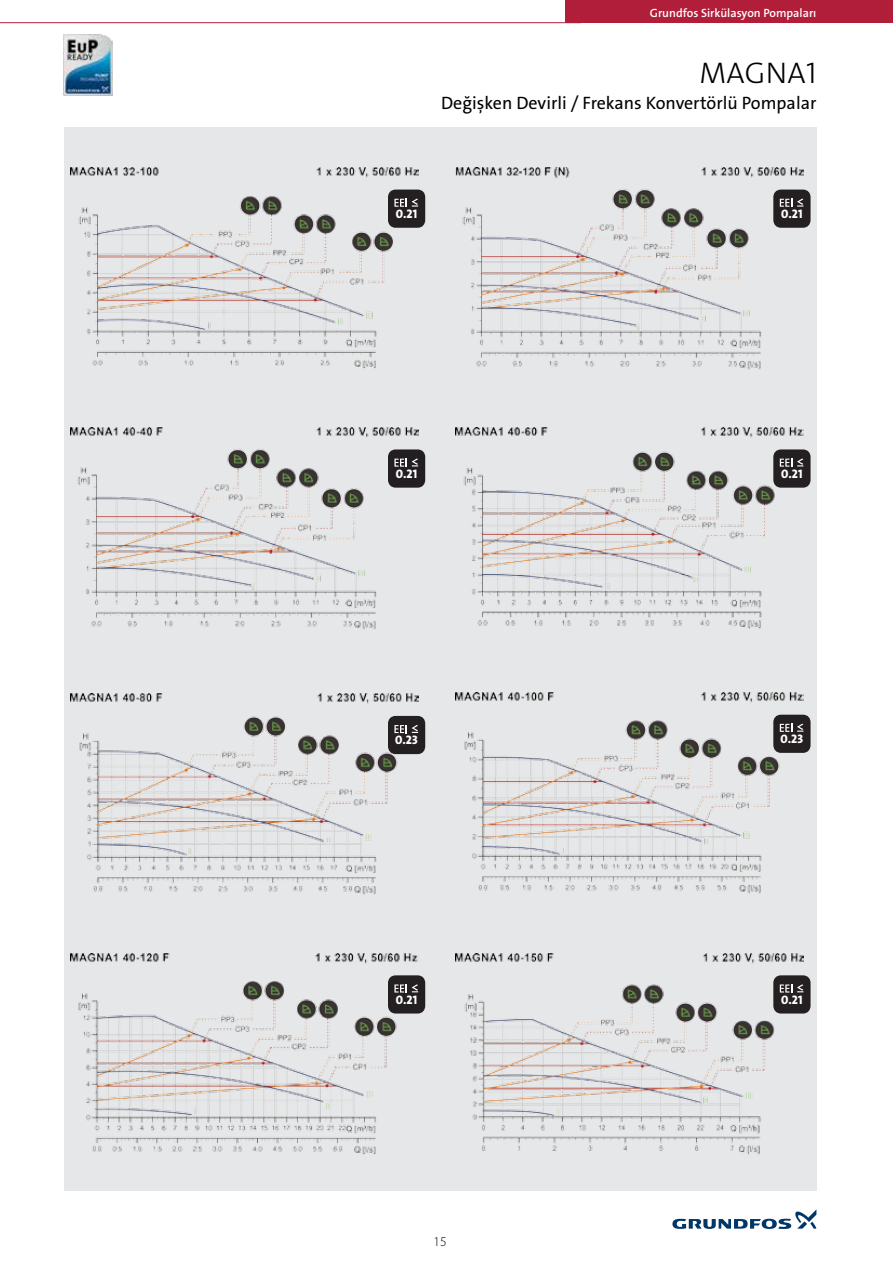
<style>
.page{position:relative;width:893px;height:1263px;background:#fff}
.page>*{position:absolute;margin:0;border:0;box-sizing:border-box;transform-origin:0 0}
.t1{font:30px "Grundfos The Sans V2 OT 3 L";letter-spacing:.005em;color:#000}
.t2{font:18px "Grundfos The Sans V2 OT 5 R";color:#000}
.t3{font:300 13.5px "Myriad Pro";color:#000}
.t4{font:12.3px "Grundfos The Sans V2 OT 8 XB";color:#fff}
.t5{font:12px "Grundfos The Sans V2 OT 6 SB";color:#fff}
</style>
<div class="page">
<svg style="left:672px;top:1210px;width:144px;height:19px"></svg>
<div style="left:566px;top:0;width:327px;height:23px;background:#b11e39"></div>
<hr style="left:0;top:22px;width:580px;height:1px;background:#b11e39">
<img style="left:64px;top:34px;width:49px;height:61px">
<div style="left:64px;top:128px;width:752px;height:1063px;background:#e6e7e8"></div>
<img style="left:70px;top:167px;width:349px;height:202px">
<div style="left:388px;top:190px;width:37px;height:38px;background:#241f21;border-radius:8px"></div>
<svg style="left:394px;top:199px;width:24px;height:8px"></svg>
<img style="left:456px;top:167px;width:348px;height:203px">
<div style="left:773px;top:190px;width:37px;height:38px;background:#241f21;border-radius:8px"></div>
<svg style="left:780px;top:199px;width:23px;height:8px"></svg>
<img style="left:456px;top:427px;width:348px;height:202px">
<div style="left:773px;top:449px;width:37px;height:39px;background:#241f21;border-radius:8px"></div>
<svg style="left:780px;top:458px;width:23px;height:9px"></svg>
<img style="left:70px;top:694px;width:349px;height:201px">
<div style="left:388px;top:716px;width:37px;height:38px;background:#241f21;border-radius:8px"></div>
<svg style="left:394px;top:725px;width:24px;height:8px"></svg>
<img style="left:456px;top:692px;width:348px;height:202px">
<div style="left:773px;top:715px;width:37px;height:38px;background:#241f21;border-radius:8px"></div>
<svg style="left:780px;top:724px;width:23px;height:8px"></svg>
<img style="left:70px;top:953px;width:349px;height:202px">
<div style="left:388px;top:975px;width:37px;height:38px;background:#241f21;border-radius:8px"></div>
<svg style="left:394px;top:984px;width:24px;height:8px"></svg>
<img style="left:456px;top:953px;width:348px;height:202px">
<div style="left:773px;top:975px;width:37px;height:38px;background:#241f21;border-radius:8px"></div>
<svg style="left:780px;top:984px;width:23px;height:8px"></svg>
<img style="left:70px;top:427px;width:349px;height:203px">
<div style="left:388px;top:449px;width:37px;height:39px;background:#231e21;border-radius:8px"></div>
<svg style="left:394px;top:458px;width:24px;height:9px"></svg>
<p class="t5" style="left:650px;top:5px;width:168px">Grundfos Sirkülasyon Pompaları</p>
<h1 class="t1" style="left:699px;top:53px;width:118px">MAGNA1</h1>
<p class="t2" style="left:441px;top:91px;width:377px">Değişken Devirli / Frekans Konvertörlü Pompalar</p>
<p class="t4" style="left:396px;top:206px;width:23px">0.21</p>
<p class="t4" style="left:781px;top:206px;width:23px">0.21</p>
<p class="t4" style="left:396px;top:466px;width:23px">0.21</p>
<p class="t4" style="left:781px;top:466px;width:23px">0.21</p>
<p class="t4" style="left:395px;top:732px;width:24px">0.23</p>
<p class="t4" style="left:781px;top:731px;width:24px">0.23</p>
<p class="t4" style="left:396px;top:991px;width:23px">0.21</p>
<p class="t4" style="left:781px;top:991px;width:23px">0.21</p>
<p class="t3" style="left:433px;top:1233px;width:15px">15</p>
</div>
